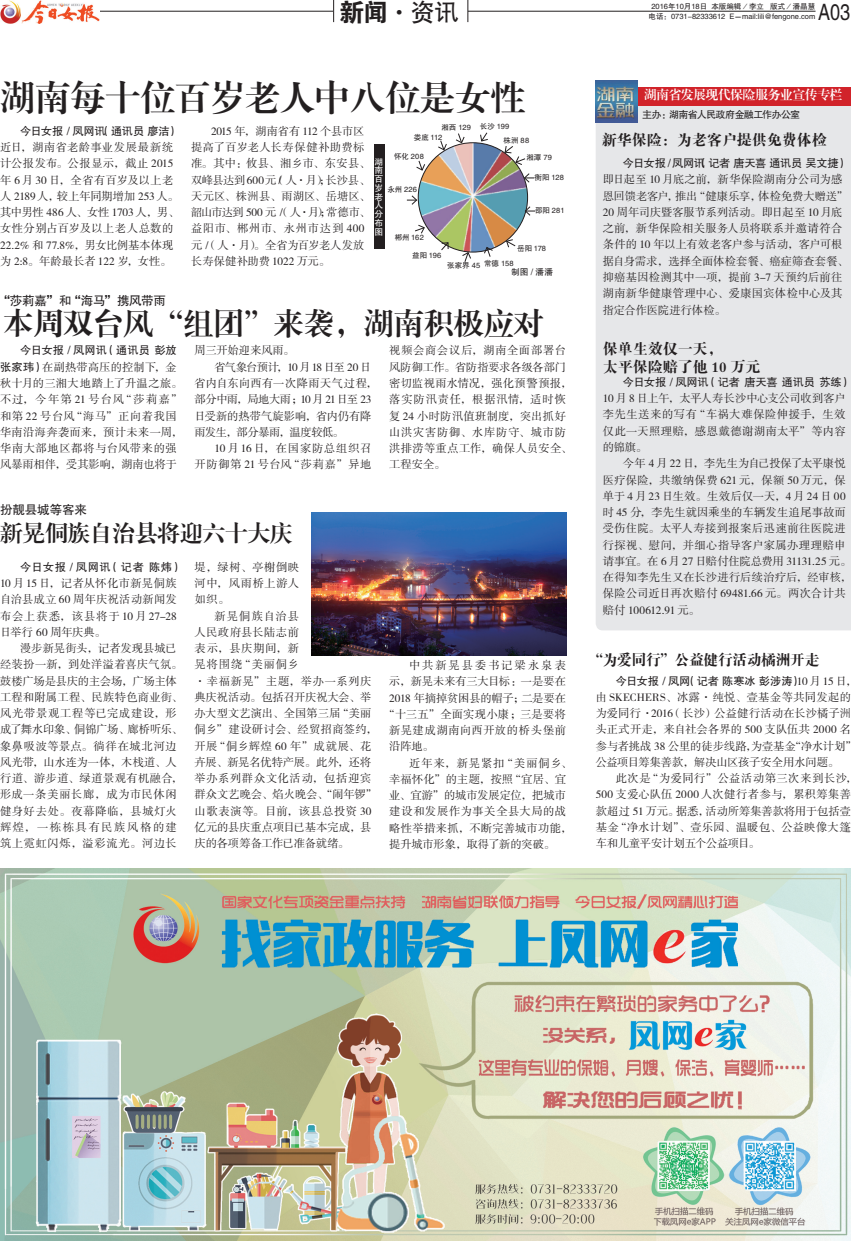
<style>
.page{position:relative;width:851px;height:1241px;background:#fff}
.page>*{position:absolute;margin:0;border:0;box-sizing:border-box;transform-origin:0 0}
.t1{font:35px "FZXBSJW GB1 0";color:#231f20}
.t2{font:30px "FZXBSJW GB1 0";color:#231f20}
.t3{font:25px "FZHTJW GB1 0";color:#231f20}
.t4{font:22.62px "FZHTJW GB1 0";color:#231f20;scale:.8 1}
.t5{font:22.5px "FZXBSJW GB1 0";color:#231f20}
.t6{font:15px/17.5px "FZDBSJW GB1 0";color:#231f20}
.t7{font:15px "FZDBSJW GB1 0";letter-spacing:-.04em;color:#231f20}
.t8{font:12.5px "FZHTJW GB1 0";letter-spacing:-.015em;color:#231f20}
.t9{font:12.5px "FZXBSJW GB1 0";letter-spacing:-.01em;color:#fff}
.t10{font:11.25px/16.2px "FZSSJW GB1 0";letter-spacing:.02em;color:#231f20}
.t11{font:11.25px "FZHTJW GB1 0";letter-spacing:-.015em;color:#231f20}
.t12{font:11.25px "FZSSJW GB1 0";letter-spacing:.055em;color:#231f20}
.t13{font:11.25px "FZSSJW GB1 0";letter-spacing:-.015em;color:#231f20}
.t14{font:11.25px "FZSSJW GB1 0";letter-spacing:-.045em;color:#231f20}
.t15{font:11.25px "FZSSJW GB1 0";letter-spacing:-.02em;color:#231f20}
.t16{font:11.25px "FZSSJW GB1 0";letter-spacing:-.06em;color:#231f20}
.t17{font:11.25px "FZSSJW GB1 0";letter-spacing:-.01em;color:#231f20}
.t18{font:11.25px "FZSSJW GB1 0";letter-spacing:-.005em;color:#231f20}
.t19{font:11.25px "FZSSJW GB1 0";letter-spacing:.04em;color:#231f20}
.t20{font:11.25px "FZSSJW GB1 0";letter-spacing:.07em;color:#231f20}
.t21{font:11.25px "FZHTJW GB1 0";letter-spacing:.055em;color:#231f20}
.t22{font:11.25px "FZSSJW GB1 0";letter-spacing:.085em;color:#231f20}
.t23{font:11.25px "FZSSJW GB1 0";letter-spacing:-.035em;color:#231f20}
.t24{font:11.25px "FZSSJW GB1 0";letter-spacing:.18em;color:#231f20}
.t25{font:11.25px "FZSSJW GB1 0";letter-spacing:-.025em;color:#231f20}
.t26{font:10px "FZHTJW GB1 0";letter-spacing:-.07em;color:#231f20}
.t27{font:8.75px/8.8px "FZHTJW GB1 0";color:#fff;text-align:justify}
.t28{font:8.75px "FZHTJW GB1 0";color:#231f20}
.t29{font:7.5px/10px "FZHTJW GB1 0";color:#231f20;text-align:center}
.s1{font-family:"FZDHTJW GB1 0"}
.s2{font-family:"FZHTJW GB1 0"}
.s3{font-family:"FZSSJW GB1 0"}
</style>
<div class="page">
<div style="left:373px;top:144px;width:11px;height:105px;background:#231f20"></div>
<hr style="left:37px;top:11px;width:778px;height:1px;background:#231f20">
<img style="left:0;top:0;width:99px;height:23px">
<div style="left:333px;top:0;width:134px;height:23px;background:#fff"></div>
<svg style="left:333px;top:0;width:1px;height:22px"></svg>
<svg style="left:467px;top:0;width:1px;height:22px"></svg>
<div style="left:596px;top:105px;width:254px;height:525px;background:#e6e7e9"></div>
<div style="left:604px;top:87px;width:246px;height:18px;background:#d1232a"></div>
<img style="left:595px;top:81px;width:42px;height:42px">
<img style="left:311px;top:513px;width:255px;height:142px">
<img style="left:418px;top:143px;width:109px;height:109px;border-radius:50%">
<svg style="left:407px;top:194px;width:11px;height:11px"></svg>
<svg style="left:415px;top:224px;width:10px;height:10px"></svg>
<svg style="left:505px;top:238px;width:11px;height:10px"></svg>
<svg style="left:524px;top:205px;width:11px;height:11px"></svg>
<svg style="left:523px;top:173px;width:11px;height:10px"></svg>
<svg style="left:504px;top:146px;width:22px;height:20px"></svg>
<svg style="left:480px;top:132px;width:8px;height:10px"></svg>
<svg style="left:456px;top:133px;width:9px;height:11px"></svg>
<svg style="left:438px;top:140px;width:9px;height:11px"></svg>
<svg style="left:461px;top:251px;width:10px;height:11px"></svg>
<svg style="left:483px;top:246px;width:10px;height:11px"></svg>
<svg style="left:440px;top:241px;width:9px;height:10px"></svg>
<svg style="left:416px;top:160px;width:10px;height:11px"></svg>
<img style="left:0;top:868px;width:850px;height:372px">
<h3 class="t3" style="left:339px;top:-1px;width:121px"><span class="s1">新闻</span>·资讯</h3>
<h3 class="t4" style="left:817px;top:0;width:42px">A03</h3>
<p class="t29" style="left:648px;top:2px;width:168px">2016年10月18日 本版编辑／李立 版式／潘晶慧电话：0731-82333612 E－mail:lili@fengone.com</p>
<h1 class="t1" style="left:0;top:78px;width:526px">湖南每十位百岁老人中八位是女性</h1>
<p class="t11" style="left:20px;top:125px;width:160px">今日女报 / 凤网讯（通讯员 廖洁）</p>
<p class="t10" style="left:0;top:140px;width:180px">近日，湖南省老龄事业发展最新统计公报发布。公报显示，截止 2015年 6 月 30 日，全省有百岁及以上老人 2189 人，较上年同期增加 253 人。其中男性 486 人、女性 1703 人，男、女性分别占百岁及以上老人总数的<br>22.2% 和 77.8%，男女比例基本体现为 2:8。年龄最长者 122 岁，女性。</p>
<p class="t9" style="left:644px;top:88px;width:200px">湖南省发展现代保险服务业宣传专栏</p>
<p class="t26" style="left:642px;top:109px;width:160px">主办：湖南省人民政府金融工作办公室</p>
<h3 class="t6" style="left:601px;top:132px;width:227px">新华保险：为老客户提供免费体检</h3>
<p class="t11" style="left:622px;top:157px;width:227px">今日女报 /凤网讯（记者 唐天喜 通讯员 吴文捷）</p>
<p class="t10" style="left:602px;top:172px;width:247px">即日起至 10 月底之前，新华保险湖南分公司为感恩回馈老客户，推出“健康乐享，体检免费大赠送”<br>20 周年司庆暨客服节系列活动。即日起至 10 月底之前，新华保险相关服务人员将联系并邀请符合条件的 10 年以上有效老客户参与活动，客户可根据自身需求，选择全面体检套餐、癌症筛查套餐、抑癌基因检测其中一项，提前 3-7 天预约后前往湖南新华健康管理中心、爱康国宾体检中心及其指定合作医院进行体检。</p>
<p class="t29" style="left:414px;top:122px;width:97px;text-align:left;text-indent:27px">湘西 129 长沙 199娄底 112</p>
<p class="t29" style="left:394px;top:151px;width:31px">怀化 208</p>
<p class="t29" style="left:387px;top:184px;width:31px">永州 226</p>
<p class="t10" style="left:191px;top:123px;width:180px;text-indent:20px">2015 年，湖南省有 112 个县市区提高了百岁老人长寿保健补助费标准。其中：攸县、湘乡市、东安县、双峰县达到600 元 /（人·月）；长沙县、天元区、株洲县、雨湖区、岳塘区、韶山市达到 500 元 /（人·月）；常德市、益阳市、郴州市、永州市达到 400元 /（人·月）。全省为百岁老人发放长寿保健补助费 1022 万元。</p>
<p class="t29" style="left:503px;top:135px;width:27px">株洲 88</p>
<p class="t29" style="left:526px;top:153px;width:27px">湘潭 79</p>
<p class="t27" style="left:374px;top:157px;width:10px">湖南百岁老人分布图</p>
<p class="t29" style="left:534px;top:173px;width:31px">衡阳 128</p>
<p class="t29" style="left:535px;top:206px;width:31px">邵阳 281</p>
<p class="t29" style="left:394px;top:232px;width:31px">郴州 162</p>
<p class="t29" style="left:517px;top:243px;width:30px">岳阳 178</p>
<p class="t29" style="left:412px;top:250px;width:31px">益阳 196</p>
<p class="t29" style="left:447px;top:260px;width:68px">张家界 45 常德 158</p>
<p class="t28" style="left:511px;top:267px;width:44px">制图 / 潘潘</p>
<p class="t8" style="left:-3px;top:294px;width:170px">“莎莉嘉”和“海马”携风带雨</p>
<h2 class="t2" style="left:4px;top:307px;width:541px">本周双台风“组团”来袭，湖南积极应对</h2>
<p class="t11" style="left:20px;top:344px;width:158px">今日女报 / 凤网讯（通讯员 彭放</p>
<p class="t10" style="left:0;top:359px;width:184px"><span class="s2">张家玮）</span>在副热带高压的控制下，金秋十月的三湘大地踏上了升温之旅。不过，今年第 21 号台风“莎莉嘉”和第 22 号台风“海马”正向着我国华南沿海奔袭而来，预计未来一周，华南大部地区都将与台风带来的强风暴雨相伴，受其影响，湖南也将于</p>
<p class="t10" style="left:389px;top:343px;width:184px">视频会商会议后，湖南全面部署台风防御工作。省防指要求各级各部门密切监视雨水情况，强化预警预报，落实防汛责任，根据汛情，适时恢复 24 小时防汛值班制度，突出抓好山洪灾害防御、水库防守、城市防洪排涝等重点工作，确保人员安全、工程安全。</p>
<h3 class="t6" style="left:602px;top:341px;width:159px">保单生效仅一天，<br>太平保险赔了他 10 万元</h3>
<p class="t25" style="left:194px;top:345px;width:101px">周三开始迎来风雨。</p>
<p class="t16" style="left:214px;top:361px;width:158px">省气象台预计，10 月18 日至 20 日</p>
<p class="t10" style="left:194px;top:375px;width:184px">省内自东向西有一次降雨天气过程，</p>
<p class="t14" style="left:194px;top:393px;width:178px">部分中雨，局地大雨；10 月 21日至 23</p>
<p class="t13" style="left:194px;top:410px;width:178px">日受新的热带气旋影响，省内仍有降</p>
<p class="t23" style="left:194px;top:426px;width:151px">雨发生，部分暴雨，温度较低。</p>
<p class="t20" style="left:214px;top:442px;width:158px">10 月16 日，在国家防总组织召</p>
<p class="t12" style="left:194px;top:458px;width:178px">开防御第 21 号台风“莎莉嘉”异地</p>
<p class="t11" style="left:622px;top:376px;width:230px">今日女报 / 凤网讯（记者 唐天喜 通讯员 苏练）</p>
<p class="t10" style="left:602px;top:391px;width:244px;text-align:justify">10 月 8 日上午，太平人寿长沙中心支公司收到客户李先生送来的写有“车祸大难保险伸援手，生效仅此一天照理赔，感恩戴德谢湖南太平”等内容的锦旗。</p>
<p class="t10" style="left:602px;top:456px;width:250px;text-indent:20px">今年 4 月 22 日，李先生为自己投保了太平康悦医疗保险，共缴纳保费 621 元，保额 50 万元，保单于 4 月 23 日生效。生效后仅一天，4 月 24 日 00时 45 分，李先生就因乘坐的车辆发生追尾事故而受伤住院。太平人寿接到报案后迅速前往医院进行探视、慰问，并细心指导客户家属办理理赔申请事宜。在 6 月 27 日赔付住院总费用 31131.25 元。在得知李先生又在长沙进行后续治疗后，经审核，保险公司近日再次赔付 69481.66 元。两次合计共赔付 100612.91 元。</p>
<h3 class="t7" style="left:588px;top:652px;width:233px">“为爱同行”公益健行活动橘洲开走</h3>
<p class="t11" style="left:615px;top:674px;width:242px">今日女报 / 凤网（记者 陈寒冰 彭涉涛）<span class="s3">10 月 15 日，</span></p>
<p class="t10" style="left:595px;top:689px;width:262px">由 SKECHERS、冰露·纯悦、壹基金等共同发起的为爱同行·2016（长沙）公益健行活动在长沙橘子洲头正式开走，来自社会各界的 500 支队伍共 2000 名参与者挑战 38 公里的徒步线路，为壹基金“净水计划”公益项目筹集善款，解决山区孩子安全用水问题。</p>
<p class="t10" style="left:595px;top:770px;width:262px;text-indent:20px">此次是“为爱同行”公益活动第三次来到长沙，<br>500 支爱心队伍 2000 人次健行者参与，累积筹集善款超过 51 万元。据悉，活动所筹集善款将用于包括壹基金“净水计划”、壹乐园、温暖包、公益映像大篷车和儿童平安计划五个公益项目。</p>
<p class="t8" style="left:0;top:503px;width:88px">扮靓县城等客来</p>
<h3 class="t5" style="left:0;top:521px;width:294px">新晃侗族自治县将迎六十大庆</h3>
<p class="t10" style="left:194px;top:559px;width:106px;text-align:justify">堤，绿树、亭榭倒映河中，风雨桥上游人如织。</p>
<p class="t10" style="left:194px;top:608px;width:184px;text-indent:20px">新晃侗族自治县<br>人民政府县长陆志前<br>表示，县庆期间，新<br>晃将围绕“美丽侗乡<br>·幸福新晃”主题，举办一系列庆典庆祝活动。包括召开庆祝大会、举办大型文艺演出、全国第三届“美丽侗乡”建设研讨会、经贸招商签约，开展“侗乡辉煌 60 年”成就展、花卉展、新晃名优特产展。此外，还将举办系列群众文化活动，包括迎宾群众文艺晚会、焰火晚会、“闹年锣”山歌表演等。目前，该县总投资 30亿元的县庆重点项目已基本完成，县庆的各项筹备工作已准备就绪。</p>
<p class="t21" style="left:20px;top:560px;width:164px">今日女报 / 凤网讯（记者 陈炜）</p>
<p class="t10" style="left:0;top:575px;width:178px;text-align:justify">10 月15 日，记者从怀化市新晃侗族自治县成立 60 周年庆祝活动新闻发布会上获悉，该县将于 10 月 27-28日举行 60 周年庆典。</p>
<p class="t10" style="left:0;top:640px;width:184px;text-indent:20px">漫步新晃街头，记者发现县城已经装扮一新，到处洋溢着喜庆气氛。鼓楼广场是县庆的主会场，广场主体工程和附属工程、民族特色商业街、风光带景观工程等已完成建设，形成了舞水印象、侗锦广场、廊桥听乐、象鼻吸波等景点。徜徉在城北河边风光带，山水连为一体，木栈道、人行道、游步道、绿道景观有机融合，形成一条美丽长廊，成为市民休闲健身好去处。夜幕降临，县城灯火辉煌，一栋栋具有民族风格的建筑上霓虹闪烁，溢彩流光。河边长</p>
<p class="t24" style="left:409px;top:659px;width:158px">中共新晃县委书记梁永泉表</p>
<p class="t17" style="left:389px;top:675px;width:178px">示，新晃未来有三大目标：一是要在</p>
<p class="t15" style="left:389px;top:691px;width:178px">2018 年摘掉贫困县的帽子；二是要在</p>
<p class="t10" style="left:383px;top:706px;width:184px">“十三五”全面实现小康；三是要将</p>
<p class="t12" style="left:389px;top:724px;width:178px">新晃建成湖南向西开放的桥头堡前</p>
<p class="t10" style="left:389px;top:738px;width:46px">沿阵地。</p>
<p class="t22" style="left:409px;top:756px;width:164px">近年来，新晃紧扣“美丽侗乡、</p>
<p class="t10" style="left:389px;top:771px;width:178px">幸福怀化”的主题，按照“宜居、宜</p>
<p class="t18" style="left:389px;top:789px;width:178px">业、宜游”的城市发展定位，把城市</p>
<p class="t19" style="left:389px;top:805px;width:178px">建设和发展作为事关全县大局的战</p>
<p class="t10" style="left:389px;top:820px;width:184px">略性举措来抓，不断完善城市功能，</p>
<p class="t13" style="left:389px;top:838px;width:167px">提升城市形象，取得了新的突破。</p>
</div>
